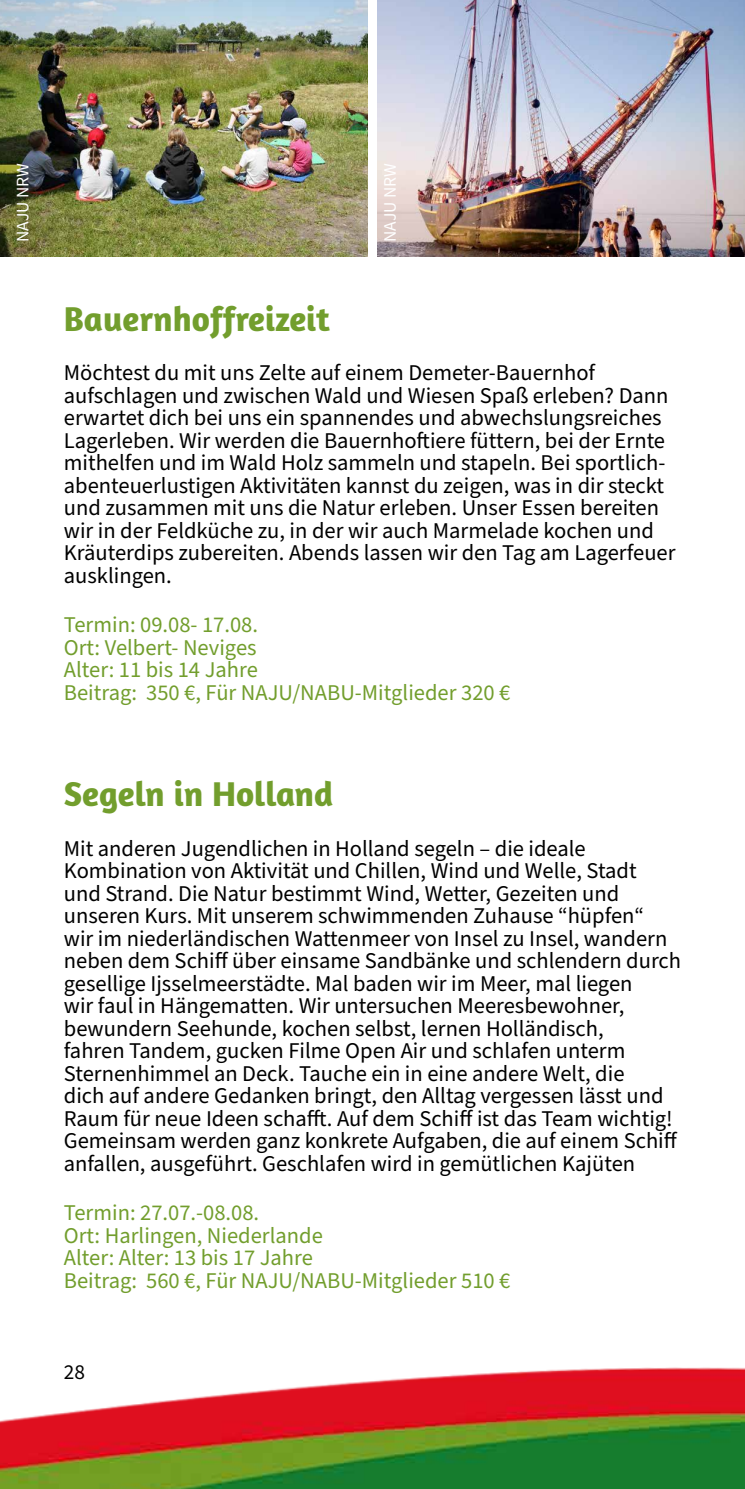
<style>
.page{position:relative;width:745px;height:1489px;background:#fff}
.page>*{position:absolute;margin:0;border:0;box-sizing:border-box;transform-origin:0 0}
.t1{font:700 35px "Amaranth";color:#729e2d}
.t2{font:22.5px/22.5px "Source Sans Pro";color:#000}
.t3{font:22.5px/22.5px "Source Sans Pro";color:#729e2d}
.t4{font:21.25px "Source Sans Pro";color:#000}
.t5{font:17.5px "Source Sans Pro";color:#fff}
</style>
<div class="page">
<img style="left:0;top:1367px;width:744px;height:121px">
<img style="left:0;top:0;width:367px;height:257px">
<img style="left:377px;top:0;width:368px;height:257px">
<p class="t5" style="left:11px;top:242px;width:81px;rotate:-90deg">NAJU NRW</p>
<p class="t5" style="left:378px;top:242px;width:81px;rotate:-90deg">NAJU NRW</p>
<h1 class="t1" style="left:64px;top:296px;width:267px">Bauernhoffreizeit</h1>
<p class="t2" style="left:64px;top:362px;width:613px">Möchtest du mit uns Zelte auf einem Demeter-Bauernhof aufschlagen und zwischen Wald und Wiesen Spaß erleben? Dann erwartet dich bei uns ein spannendes und abwechslungsreiches Lagerleben. Wir werden die Bauernhoftiere füttern, bei der Ernte mithelfen und im Wald Holz sammeln und stapeln. Bei sportlich&shy;abenteuerlustigen Aktivitäten kannst du zeigen, was in dir steckt und zusammen mit uns die Natur erleben. Unser Essen bereiten wir in der Feldküche zu, in der wir auch Marmelade kochen und Kräuterdips zubereiten. Abends lassen wir den Tag am Lagerfeuer ausklingen.</p>
<p class="t3" style="left:64px;top:614px;width:448px">Termin: 09.08- 17.08.<br>Ort: Velbert- Neviges<br>Alter: 11 bis 14 Jahre<br>Beitrag: 350 €, Für NAJU/NABU-Mitglieder 320 €</p>
<h1 class="t1" style="left:64px;top:772px;width:271px">Segeln in Holland</h1>
<p class="t2" style="left:64px;top:837px;width:618px">Mit anderen Jugendlichen in Holland segeln – die ideale Kombination von Aktivität und Chillen, Wind und Welle, Stadt<br>und Strand. Die Natur bestimmt Wind, Wetter, Gezeiten und unseren Kurs. Mit unserem schwimmenden Zuhause “hüpfen“<br>wir im niederländischen Wattenmeer von Insel zu Insel, wandern neben dem Schiff über einsame Sandbänke und schlendern durch gesellige Ijsselmeerstädte. Mal baden wir im Meer, mal liegen<br>wir faul in Hängematten. Wir untersuchen Meeresbewohner, bewundern Seehunde, kochen selbst, lernen Holländisch,<br>fahren Tandem, gucken Filme Open Air und schlafen unterm Sternenhimmel an Deck. Tauche ein in eine andere Welt, die<br>dich auf andere Gedanken bringt, den Alltag vergessen lässt und Raum für neue Ideen schafft. Auf dem Schiff ist das Team wichtig!<br>Gemeinsam werden ganz konkrete Aufgaben, die auf einem Schiff anfallen, ausgeführt. Geschlafen wird in gemütlichen Kajüten</p>
<p class="t3" style="left:64px;top:1202px;width:448px">Termin: 27.07.-08.08.<br>Ort: Harlingen, Niederlande<br>Alter: Alter: 13 bis 17 Jahre<br>Beitrag: 560 €, Für NAJU/NABU-Mitglieder 510 €</p>
<p class="t4" style="left:64px;top:1357px;width:23px">28</p>
</div>
